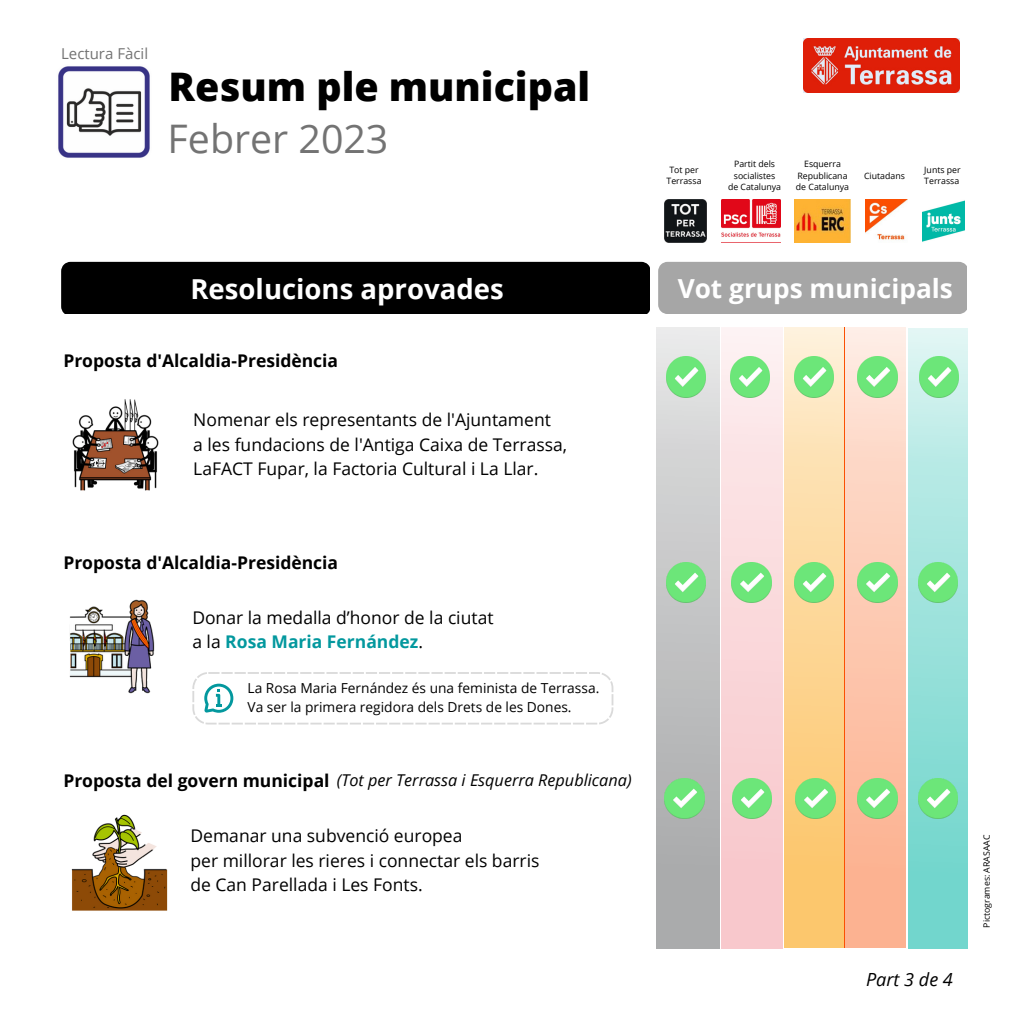
<style>
.page{position:relative;width:1013px;height:1013px;background:#fff}
.page>*{position:absolute;margin:0;border:0;box-sizing:border-box;transform-origin:0 0}
.t1{font:800 39.38px "Open Sans";color:#000}
.t2{font:39.38px "Open Sans";color:#737373}
.t3{font:700 27.5px "Open Sans";color:#fff}
.t4{font:700 26.25px "Open Sans";color:#fff}
.t5{font:italic 18.12px "Open Sans";color:#000}
.t6{font:17.5px/24.4px "Open Sans";color:#000}
.t7{font:700 17.5px "Open Sans";color:#000}
.t8{font:italic 16.25px "Open Sans";color:#000}
.t9{font:15px "Open Sans";color:#737373}
.t10{font:13.75px/18.8px "Open Sans";color:#000}
.t11{font:8.75px/11.6px "Open Sans";color:#000;text-align:center}
.s1{font-weight:700;color:#03989e}
.s2{font-weight:700;font-style:normal;font-size:17.5px}
</style>
<div class="page">
<img style="left:803px;top:39px;width:156px;height:53px">
<img style="left:722px;top:200px;width:58px;height:37px">
<img style="left:922px;top:200px;width:42px;height:42px">
<img style="left:865px;top:200px;width:42px;height:40px">
<img style="left:794px;top:200px;width:56px;height:42px">
<img style="left:664px;top:200px;width:43px;height:42px">
<div style="left:658px;top:262px;width:308px;height:52px;background:#a6a6a6"></div>
<div style="left:61px;top:262px;width:589px;height:52px;background:#000"></div>
<img style="left:72px;top:399px;width:87px;height:92px">
<img style="left:69px;top:600px;width:86px;height:93px">
<img style="left:71px;top:814px;width:97px;height:97px">
<div style="left:908px;top:328px;width:59px;height:620px;background:linear-gradient(to bottom,#d4f2ef,#66d2c9)"></div>
<div style="left:721px;top:327px;width:61px;height:621px;background:linear-gradient(to bottom,#fbeeee,#f7c3c7)"></div>
<div style="left:784px;top:327px;width:59px;height:621px;background:linear-gradient(to bottom,#feedd0,#fcc260)"></div>
<div style="left:845px;top:328px;width:61px;height:620px;background:linear-gradient(to bottom,#fce7db,#fbac87)"></div>
<div style="left:656px;top:327px;width:63px;height:621px;background:linear-gradient(to bottom,#e4e4e4,#a2a4a4)"></div>
<img style="left:666px;top:357px;width:40px;height:40px">
<img style="left:730px;top:357px;width:39px;height:40px">
<img style="left:794px;top:357px;width:39px;height:40px">
<img style="left:858px;top:357px;width:39px;height:40px">
<img style="left:919px;top:357px;width:39px;height:40px">
<img style="left:666px;top:562px;width:40px;height:40px">
<img style="left:732px;top:562px;width:39px;height:40px">
<img style="left:858px;top:562px;width:39px;height:40px">
<img style="left:918px;top:562px;width:39px;height:40px">
<img style="left:794px;top:562px;width:39px;height:40px">
<img style="left:664px;top:778px;width:40px;height:40px">
<img style="left:732px;top:778px;width:39px;height:40px">
<img style="left:796px;top:778px;width:39px;height:40px">
<img style="left:858px;top:778px;width:39px;height:40px">
<img style="left:918px;top:778px;width:39px;height:40px">
<img style="left:58px;top:66px;width:92px;height:92px">
<svg style="left:192px;top:672px;width:421px;height:52px"></svg>
<p class="t9" style="left:61px;top:43px;width:88px">Lectura Fàcil</p>
<h1 class="t1" style="left:168px;top:59px;width:423px">Resum ple municipal</h1>
<h1 class="t2" style="left:168px;top:111px;width:222px">Febrer 2023</h1>
<p class="t11" style="left:666px;top:164px;width:36px">Tot per<br>Terrassa</p>
<p class="t11" style="left:728px;top:158px;width:55px">Partit dels socialistes de Catalunya</p>
<p class="t11" style="left:864px;top:169px;width:42px">Ciutadans</p>
<p class="t11" style="left:924px;top:164px;width:38px;text-align:left">Junts per<br>Terrassa</p>
<p class="t11" style="left:796px;top:158px;width:55px">Esquerra<br>Republicana de Catalunya</p>
<h2 class="t3" style="left:190px;top:269px;width:315px">Resolucions aprovades</h2>
<h3 class="t4" style="left:677px;top:270px;width:277px">Vot grups municipals</h3>
<p class="t7" style="left:63px;top:348px;width:276px">Proposta d'Alcaldia-Presidència</p>
<p class="t6" style="left:193px;top:407px;width:375px">Nomenar els representants de l'Ajuntament<br>a les fundacions de l'Antiga Caixa de Terrassa,<br>LaFACT Fupar, la Factoria Cultural i La Llar.</p>
<p class="t7" style="left:63px;top:550px;width:276px">Proposta d'Alcaldia-Presidència</p>
<p class="t6" style="left:192px;top:604px;width:303px">Donar la medalla d’honor de la ciutat a la <span class="s1">Rosa Maria Fernández</span>.</p>
<p class="t10" style="left:247px;top:678px;width:353px">La Rosa Maria Fernández és una feminista de Terrassa.<br>Va ser la primera regidora dels Drets de les Dones.</p>
<p class="t8" style="left:63px;top:768px;width:570px"><span class="s2">Proposta del govern municipal</span> (Tot per Terrassa i Esquerra Republicana)</p>
<p class="t6" style="left:190px;top:823px;width:350px">Demanar una subvenció europea<br>per millorar les rieres i connectar els barris de Can Parellada i Les Fonts.</p>
<p class="t11" style="left:980px;top:927px;width:94px;rotate:-90deg">Pictogrames: ARASAAC</p>
<p class="t5" style="left:866px;top:966px;width:88px">Part 3 de 4</p>
</div>
